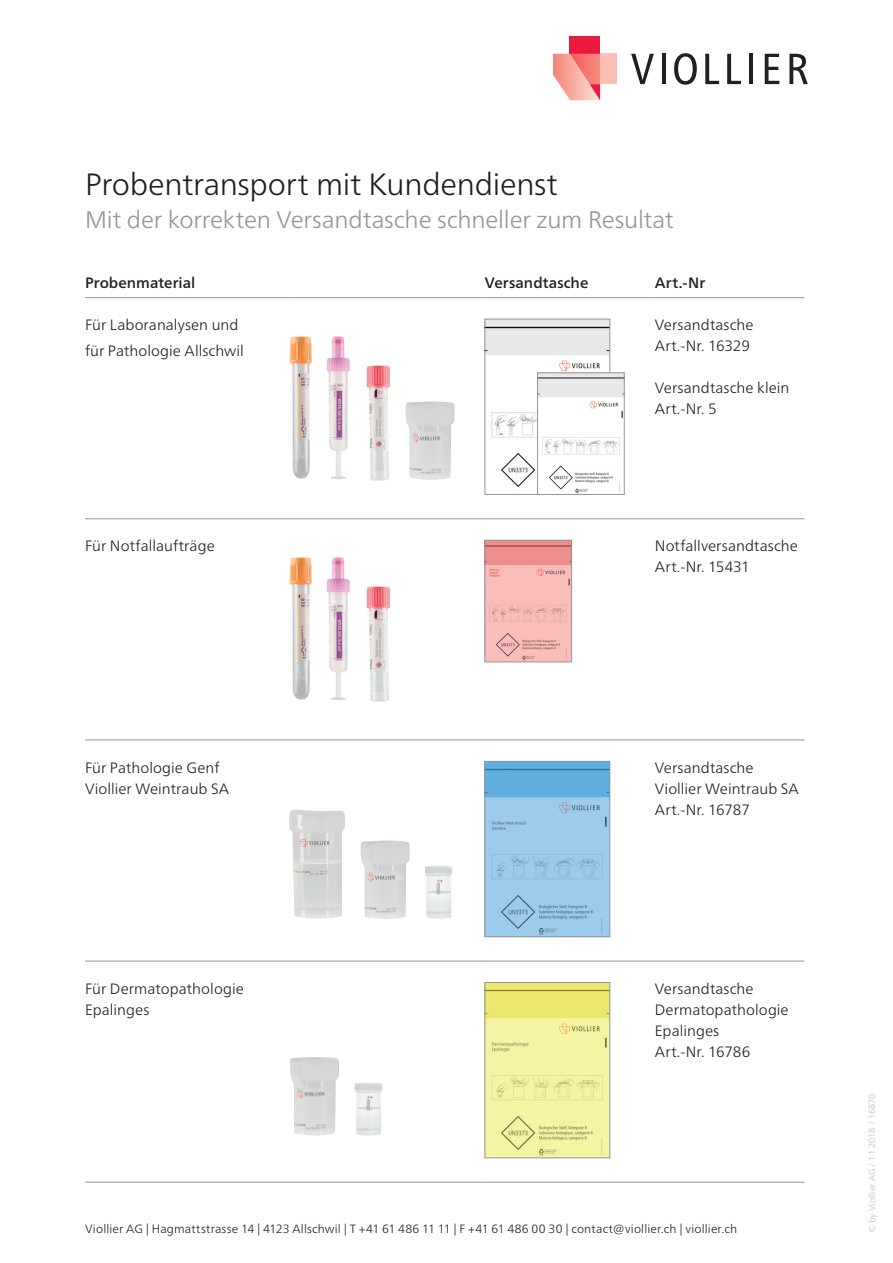
<style>
.page{position:relative;width:893px;height:1263px;background:#fff}
.page>*{position:absolute;margin:0;border:0;box-sizing:border-box;transform-origin:0 0}
.t1{font:300 30.75px "Frutiger Neue LTW1 G";letter-spacing:-.01em;color:#231f20}
.t2{font:300 24px "Frutiger Neue LTW1 G";letter-spacing:-.01em;color:#939598}
.t3{font:300 15px/21px "Frutiger Neue LTW1 G";letter-spacing:.005em;color:#231f20}
.t4{font:500 15px "Frutiger Neue LTW1 G";letter-spacing:.005em;color:#231f20}
.t5{font:300 12px "Frutiger Neue LTW1 G";letter-spacing:.01em;color:#231f20}
.t6{font:300 9px "Frutiger Neue LTW1 G";color:#bcbdc0}
</style>
<div class="page">
<svg style="left:631px;top:54px;width:23px;height:30px"></svg>
<hr style="left:662px;top:54px;width:4px;height:30px;background:#231f20">
<svg style="left:674px;top:53px;width:23px;height:32px"></svg>
<svg style="left:705px;top:54px;width:14px;height:30px"></svg>
<svg style="left:727px;top:54px;width:14px;height:30px"></svg>
<hr style="left:749px;top:54px;width:4px;height:30px;background:#231f20">
<svg style="left:765px;top:54px;width:14px;height:30px"></svg>
<svg style="left:789px;top:54px;width:19px;height:30px"></svg>
<div style="left:570px;top:37px;width:30px;height:17px;background:#ed1a40"></div>
<svg style="left:553px;top:54px;width:47px;height:46px"></svg>
<div style="left:600px;top:54px;width:17px;height:30px;background:#fabeb2"></div>
<hr style="left:85px;top:297px;width:204px;height:1px;background:#939598">
<hr style="left:289px;top:297px;width:196px;height:1px;background:#939598">
<hr style="left:485px;top:297px;width:170px;height:1px;background:#939598">
<hr style="left:655px;top:297px;width:149px;height:1px;background:#939598">
<hr style="left:289px;top:518px;width:196px;height:1px;background:#939598">
<hr style="left:485px;top:518px;width:170px;height:1px;background:#939598">
<hr style="left:655px;top:518px;width:149px;height:1px;background:#939598">
<hr style="left:85px;top:961px;width:204px;height:1px;background:#939598">
<hr style="left:289px;top:961px;width:196px;height:1px;background:#939598">
<hr style="left:485px;top:961px;width:170px;height:1px;background:#939598">
<hr style="left:655px;top:961px;width:149px;height:1px;background:#939598">
<hr style="left:85px;top:1182px;width:204px;height:1px;background:#939598">
<hr style="left:289px;top:1182px;width:196px;height:1px;background:#939598">
<hr style="left:485px;top:1182px;width:170px;height:1px;background:#939598">
<hr style="left:655px;top:1182px;width:149px;height:1px;background:#939598">
<hr style="left:85px;top:518px;width:204px;height:1px;background:#939598">
<hr style="left:85px;top:740px;width:204px;height:1px;background:#939598">
<hr style="left:289px;top:740px;width:196px;height:1px;background:#939598">
<hr style="left:485px;top:740px;width:170px;height:1px;background:#939598">
<hr style="left:655px;top:740px;width:149px;height:1px;background:#939598">
<img style="left:289px;top:336px;width:22px;height:143px">
<img style="left:326px;top:337px;width:24px;height:142px">
<img style="left:366px;top:365px;width:24px;height:115px">
<img style="left:405px;top:401px;width:50px;height:79px">
<img style="left:487px;top:321px;width:121px;height:166px">
<div style="left:485px;top:319px;width:125px;height:176px;border:1px solid #939598"></div>
<img style="left:539px;top:375px;width:83px;height:118px">
<div style="left:537px;top:373px;width:87px;height:122px;border:1px solid #939598"></div>
<img style="left:289px;top:557px;width:22px;height:143px">
<img style="left:326px;top:558px;width:24px;height:142px">
<img style="left:366px;top:586px;width:24px;height:116px">
<img style="left:487px;top:542px;width:83px;height:118px">
<div style="left:485px;top:540px;width:87px;height:122px;border:1px solid #939598"></div>
<img style="left:289px;top:809px;width:56px;height:110px">
<img style="left:360px;top:840px;width:50px;height:79px">
<img style="left:425px;top:865px;width:28px;height:54px">
<img style="left:487px;top:763px;width:121px;height:172px">
<div style="left:485px;top:761px;width:125px;height:176px;border:1px solid #939598"></div>
<img style="left:290px;top:1057px;width:49px;height:79px">
<img style="left:354px;top:1082px;width:28px;height:54px">
<img style="left:487px;top:984px;width:121px;height:172px">
<div style="left:485px;top:982px;width:125px;height:176px;border:1px solid #939598"></div>
<h1 class="t1" style="left:85px;top:166px;width:474px">Probentransport mit Kundendienst</h1>
<h2 class="t2" style="left:85px;top:205px;width:590px">Mit der korrekten Versandtasche schneller zum Resultat</h2>
<p class="t4" style="left:85px;top:274px;width:112px">Probenmaterial</p>
<p class="t4" style="left:485px;top:274px;width:105px">Versandtasche</p>
<p class="t4" style="left:655px;top:274px;width:52px">Art.-Nr</p>
<p class="t3" style="left:85px;top:312px;width:160px;line-height:25.2px">Für Laboranalysen und für Pathologie Allschwil</p>
<p class="t3" style="left:655px;top:314px;width:100px">Versandtasche<br>Art.-Nr. 16329</p>
<p class="t3" style="left:655px;top:377px;width:136px">Versandtasche klein<br>Art.-Nr. 5</p>
<p class="t3" style="left:85px;top:536px;width:131px">Für Notfallaufträge</p>
<p class="t3" style="left:655px;top:536px;width:145px">Notfallversandtasche<br>Art.-Nr. 15431</p>
<p class="t3" style="left:85px;top:757px;width:146px">Für Pathologie Genf<br>Viollier Weintraub SA</p>
<p class="t3" style="left:655px;top:757px;width:146px">Versandtasche<br>Viollier Weintraub SA<br>Art.-Nr. 16787</p>
<p class="t3" style="left:85px;top:978px;width:160px">Für Dermatopathologie<br>Epalinges</p>
<p class="t3" style="left:655px;top:978px;width:135px">Versandtasche<br>Dermatopathologie<br>Epalinges<br>Art.-Nr. 16786</p>
<p class="t5" style="left:85px;top:1222px;width:654px">Viollier AG | Hagmattstrasse 14 | 4123 Allschwil | T +41 61 486 11 11 | F +41 61 486 00 30 | contact@viollier.ch | viollier.ch</p>
<p class="t6" style="left:866px;top:1233px;width:141px;rotate:-90deg">© by Viollier AG / 11.2018 / 16870</p>
</div>
